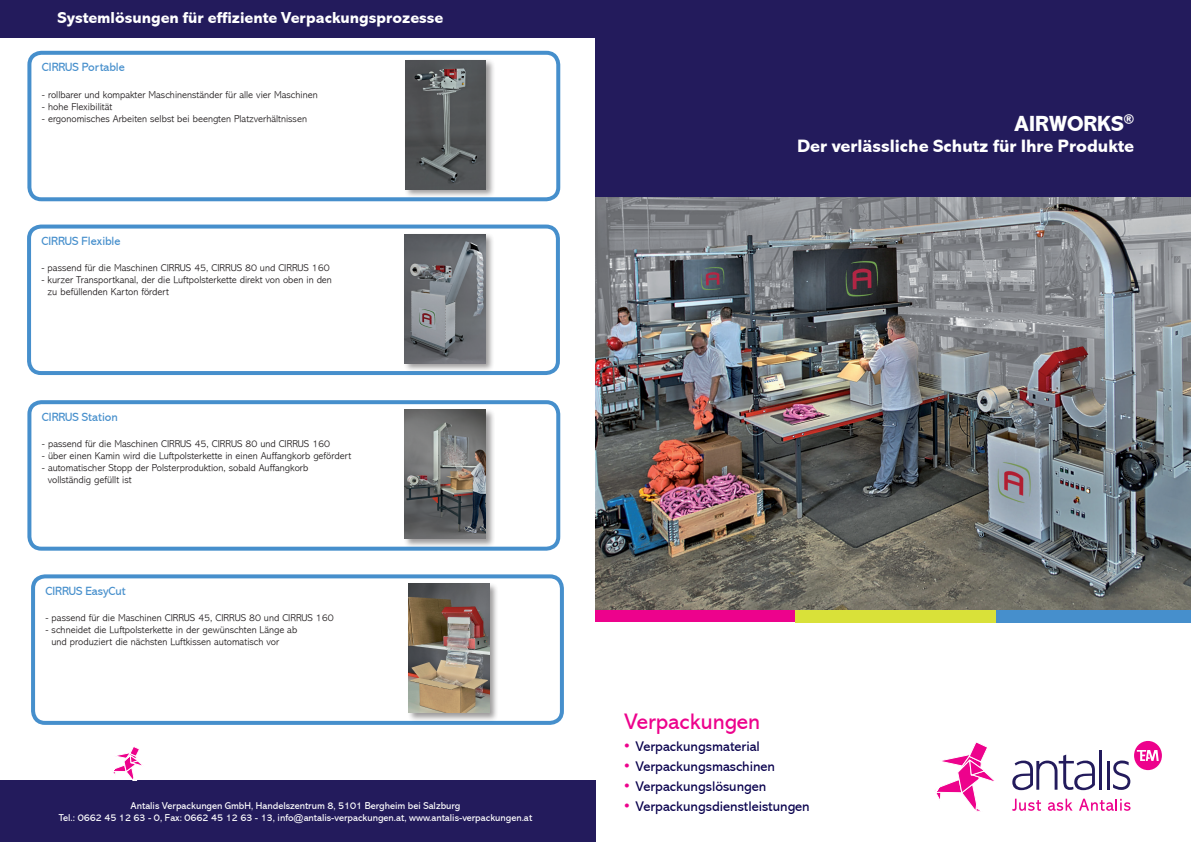
<style>
.page{position:relative;width:1191px;height:842px;background:#fff}
.page>*{position:absolute;margin:0;border:0;box-sizing:border-box;transform-origin:0 0}
.t1{font:22.5px "Abadi";color:#ed028c}
.t2{font:800 22px "Abadi";color:#fff}
.t3{font:800 18px "Abadi";color:#fff}
.t4{font:800 16px "Abadi";color:#fff}
.t5{font:14px "Abadi";color:#0a024e}
.t6{font:12px "Abadi";color:#468fcc}
.t7{font:300 10px "Abadi";color:#231f20}
.t8{font:10px "Abadi";color:#fff}
.s1{font-size:16px;color:#ed028c}
</style>
<div class="page">
<div style="left:595px;top:608px;width:201px;height:14px;background:#ed028c"></div>
<div style="left:795px;top:609px;width:201px;height:13px;background:#d9e139"></div>
<div style="left:996px;top:609px;width:195px;height:13px;background:#468fcc"></div>
<div style="left:595px;top:0;width:596px;height:198px;background:#231b5c"></div>
<img style="left:595px;top:198px;width:596px;height:412px">
<div style="left:0;top:0;width:595px;height:37px;background:#231b5c"></div>
<div style="left:0;top:780px;width:595px;height:62px;background:#231b5c"></div>
<div style="left:27px;top:51px;width:533px;height:150px;border:4px solid #468fcc;border-radius:12px"></div>
<div style="left:404px;top:59px;width:91px;height:140px;background:#231f20;opacity:.45"></div>
<img style="left:405px;top:60px;width:81px;height:129px">
<div style="left:27px;top:225px;width:533px;height:150px;border:4px solid #468fcc;border-radius:12px"></div>
<div style="left:403px;top:232px;width:92px;height:141px;background:#231f20;opacity:.45"></div>
<img style="left:404px;top:234px;width:81px;height:129px">
<div style="left:27px;top:400px;width:533px;height:151px;border:4px solid #468fcc;border-radius:12px"></div>
<div style="left:403px;top:408px;width:92px;height:140px;background:#231f20;opacity:.45"></div>
<img style="left:405px;top:410px;width:81px;height:129px">
<div style="left:31px;top:574px;width:533px;height:151px;border:4px solid #468fcc;border-radius:12px"></div>
<div style="left:407px;top:582px;width:92px;height:140px;background:#231f20;opacity:.45"></div>
<img style="left:408px;top:584px;width:81px;height:129px">
<svg style="left:1113px;top:760px;width:17px;height:30px"></svg>
<hr style="left:1098px;top:750px;width:3px;height:40px;background:#231b5c">
<hr style="left:1106px;top:761px;width:3px;height:29px;background:#231b5c">
<svg style="left:1012px;top:755px;width:83px;height:35px"></svg>
<div style="left:1134px;top:741px;width:27px;height:29px;background:#ed028c;border-radius:50%"></div>
<svg style="left:1136px;top:750px;width:22px;height:11px"></svg>
<svg style="left:1012px;top:799px;width:29px;height:12px"></svg>
<svg style="left:1048px;top:799px;width:24px;height:12px"></svg>
<svg style="left:1079px;top:799px;width:51px;height:12px"></svg>
<svg style="left:935px;top:742px;width:60px;height:70px"></svg>
<svg style="left:113px;top:746px;width:29px;height:35px"></svg>
<p class="t4" style="left:57px;top:9px;width:387px">Systemlösungen für effiziente Verpackungsprozesse</p>
<p class="t6" style="left:42px;top:60px;width:84px">CIRRUS Portable</p>
<p class="t7" style="left:42px;top:89px;width:277px">- rollbarer und kompakter Maschinenständer für alle vier Maschinen</p>
<p class="t7" style="left:42px;top:101px;width:72px">- hohe Flexibilität</p>
<p class="t7" style="left:42px;top:113px;width:267px">- ergonomisches Arbeiten selbst bei beengten Platzverhältnissen</p>
<p class="t6" style="left:42px;top:234px;width:80px">CIRRUS Flexible</p>
<p class="t7" style="left:42px;top:262px;width:290px">- passend für die Maschinen CIRRUS 45, CIRRUS 80 und CIRRUS 160</p>
<p class="t7" style="left:42px;top:274px;width:292px">- kurzer Transportkanal, der die Luftpolsterkette direkt von oben in den</p>
<p class="t7" style="left:47px;top:286px;width:123px">zu befüllenden Karton fördert</p>
<p class="t6" style="left:42px;top:409px;width:78px">CIRRUS Station</p>
<p class="t7" style="left:42px;top:438px;width:290px">- passend für die Maschinen CIRRUS 45, CIRRUS 80 und CIRRUS 160</p>
<p class="t7" style="left:42px;top:450px;width:311px">- über einen Kamin wird die Luftpolsterkette in einen Auffangkorb gefördert</p>
<p class="t7" style="left:42px;top:462px;width:268px">- automatischer Stopp der Polsterproduktion, sobald Auffangkorb</p>
<p class="t7" style="left:48px;top:474px;width:85px">vollständig gefüllt ist</p>
<p class="t6" style="left:46px;top:584px;width:82px">CIRRUS EasyCut</p>
<p class="t7" style="left:46px;top:612px;width:290px">- passend für die Maschinen CIRRUS 45, CIRRUS 80 und CIRRUS 160</p>
<p class="t7" style="left:46px;top:624px;width:253px">- schneidet die Luftpolsterkette in der gewünschten Länge ab</p>
<p class="t7" style="left:51px;top:636px;width:229px">und produziert die nächsten Luftkissen automatisch vor</p>
<p class="t8" style="left:131px;top:800px;width:331px">Antalis Verpackungen GmbH, Handelszentrum 8, 5101 Bergheim bei Salzburg</p>
<p class="t8" style="left:59px;top:812px;width:475px">Tel.: 0662 45 12 63 - 0, Fax: 0662 45 12 63 - 13, info@antalis-verpackungen.at, www.antalis-verpackungen.at</p>
<p class="t2" style="left:1014px;top:111px;width:122px">AIRWORKS<sup>®</sup></p>
<p class="t3" style="left:797px;top:136px;width:338px">Der verlässliche Schutz für Ihre Produkte</p>
<p class="t1" style="left:624px;top:708px;width:137px">Verpackungen</p>
<p class="t5" style="left:624px;top:738px;width:137px"><span class="s1">•</span> Verpackungsmaterial</p>
<p class="t5" style="left:624px;top:758px;width:152px"><span class="s1">•</span> Verpackungsmaschinen</p>
<p class="t5" style="left:624px;top:778px;width:144px"><span class="s1">•</span> Verpackungslösungen</p>
<p class="t5" style="left:624px;top:798px;width:187px"><span class="s1">•</span> Verpackungsdienstleistungen</p>
</div>
